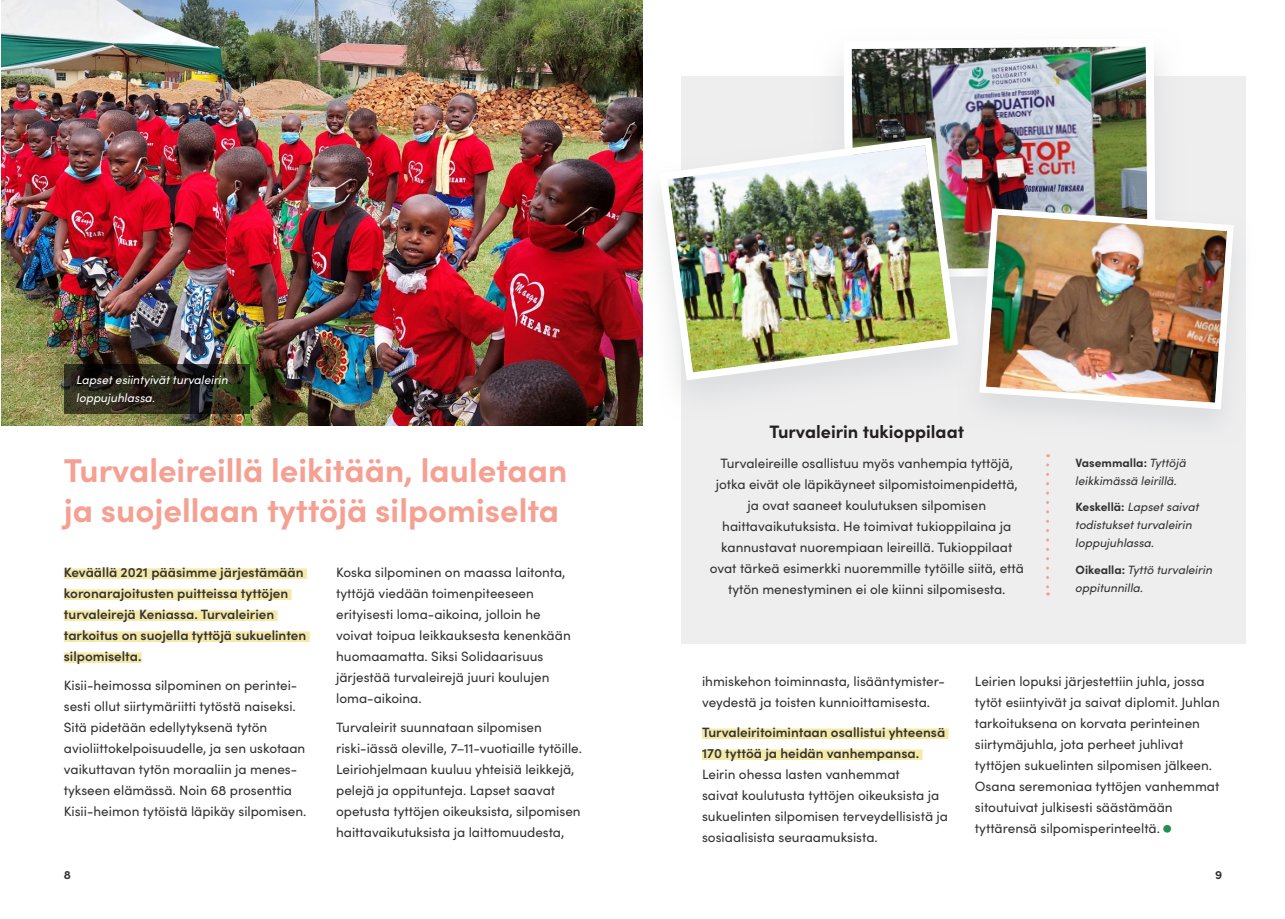
<style>
.page{position:relative;width:1285px;height:919px;background:#fff}
.page>*{position:absolute;margin:0;border:0;box-sizing:border-box;transform-origin:0 0}
.Pääotsikko{font:700 33px/40.5px "Sofia Pro";color:#f4a092}
.Väliots{font:700 18px "Sofia Pro";color:#231f20}
.Leipäteksti{font:13.5px/21px "Sofia Pro";color:#333233}
.Leipäteksti-2{font:600 13.5px/21px "Sofia Pro";color:#333233}
.Kuva{font:italic 12px/18px "Sofia Pro";color:#333233}
.Kuva-2{font:italic 12px/18px "Sofia Pro";color:#fff}
.t1{font:700 12px "Sofia Pro";color:#333233}
.s1{font-weight:700;font-style:normal}
.s2{font-weight:600}
</style>
<div class="page">
<div style="left:680px;top:77px;width:565px;height:566px;background:#eeeeef"></div>
<img style="left:2px;top:0;width:640px;height:425px">
<svg style="left:64px;top:364px;width:185px;height:49px"></svg>
<img style="left:839px;top:46px;width:320px;height:154px">
<img style="left:634px;top:128px;width:349px;height:293px">
<img style="left:655px;top:134px;width:307px;height:250px">
<svg style="left:957px;top:200px;width:289px;height:245px"></svg>
<img style="left:975px;top:205px;width:261px;height:207px">
<div style="left:64px;top:568px;width:243px;height:11px;background:#f5e9a7"></div>
<div style="left:64px;top:589px;width:228px;height:11px;background:#f5e9a7"></div>
<div style="left:64px;top:610px;width:213px;height:11px;background:#f5e9a7"></div>
<div style="left:64px;top:631px;width:245px;height:11px;background:#f5e9a7"></div>
<div style="left:64px;top:652px;width:77px;height:11px;background:#f5e9a7"></div>
<div style="left:702px;top:728px;width:246px;height:11px;background:#f5e9a7"></div>
<div style="left:702px;top:749px;width:220px;height:11px;background:#f5e9a7"></div>
<svg style="left:1046px;top:465px;width:2px;height:130px"></svg>
<p class="Kuva-2" style="left:77px;top:369px;width:153px">Lapset esiintyivät turvaleirin loppujuhlassa.</p>
<p class="Pääotsikko" style="left:64px;top:447px;width:505px">Turvaleireillä leikitään, lauletaan ja suojellaan tyttöjä silpomiselta</p>
<p class="Leipäteksti-2" style="left:64px;top:560px;width:244px">Keväällä 2021 pääsimme järjestämään koronarajoitusten puitteissa tyttöjen turvaleirejä Keniassa. Turvaleirien tarkoitus on suojella tyttöjä sukuelinten silpomiselta.</p>
<p class="Leipäteksti" style="left:64px;top:674px;width:244px">Kisii-heimossa silpominen on perintei&shy;sesti ollut siirtymäriitti tytöstä naiseksi.<br>Sitä pidetään edellytyksenä tytön avioliittokelpoisuudelle, ja sen uskotaan vaikuttavan tytön moraaliin ja menes&shy;tykseen elämässä. Noin 68 prosenttia Kisii-heimon tytöistä läpikäy silpomisen.</p>
<p class="Leipäteksti" style="left:336px;top:560px;width:236px">Koska silpominen on maassa laitonta, tyttöjä viedään toimenpiteeseen erityisesti loma-aikoina, jolloin he voivat toipua leikkauksesta kenenkään huomaamatta. Siksi Solidaarisuus järjestää turvaleirejä juuri koulujen loma-aikoina.</p>
<p class="Leipäteksti" style="left:336px;top:716px;width:247px">Turvaleirit suunnataan silpomisen riski-iässä oleville, 7–11-vuotiaille tytöille.<br>Leiriohjelmaan kuuluu yhteisiä leikkejä, pelejä ja oppitunteja. Lapset saavat opetusta tyttöjen oikeuksista, silpomisen haittavaikutuksista ja laittomuudesta,</p>
<p class="Väliots" style="left:769px;top:418px;width:196px">Turvaleirin tukioppilaat</p>
<p class="Leipäteksti" style="left:709px;top:452px;width:315px;text-align:center">Turvaleireille osallistuu myös vanhempia tyttöjä, jotka eivät ole läpikäyneet silpomistoimenpidettä, ja ovat saaneet koulutuksen silpomisen haittavaikutuksista. He toimivat tukioppilaina ja kannustavat nuorempiaan leireillä. Tukioppilaat ovat tärkeä esimerkki nuoremmille tytöille siitä, että tytön menestyminen ei ole kiinni silpomisesta.</p>
<p class="Kuva" style="left:1075px;top:452px;width:112px"><span class="s1">Vasemmalla:</span> Tyttöjä leikkimässä leirillä.</p>
<p class="Kuva" style="left:1075px;top:497px;width:125px"><span class="s1">Keskellä:</span> Lapset saivat todistukset turvaleirin loppujuhlassa.</p>
<p class="Kuva" style="left:1075px;top:560px;width:138px"><span class="s1">Oikealla:</span> Tyttö turvaleirin oppitunnilla.</p>
<p class="Leipäteksti" style="left:702px;top:670px;width:244px">ihmiskehon toiminnasta, lisääntymister&shy;veydestä ja toisten kunnioittamisesta.</p>
<p class="Leipäteksti" style="left:702px;top:720px;width:247px"><span class="s2">Turvaleiritoimintaan osallistui yhteensä 170 tyttöä ja heidän vanhempansa.<br></span>Leirin ohessa lasten vanhemmat<br>saivat koulutusta tyttöjen oikeuksista ja sukuelinten silpomisen terveydellisistä ja sosiaalisista seuraamuksista.</p>
<p class="Leipäteksti" style="left:974px;top:670px;width:246px">Leirien lopuksi järjestettiin juhla, jossa tytöt esiintyivät ja saivat diplomit. Juhlan tarkoituksena on korvata perinteinen siirtymäjuhla, jota perheet juhlivat tyttöjen sukuelinten silpomisen jälkeen.<br>Osana seremoniaa tyttöjen vanhemmat sitoutuivat julkisesti säästämään tyttärensä silpomisperinteeltä.</p>
<p class="t1" style="left:64px;top:865px;width:9px">8</p>
<p class="t1" style="left:1214px;top:865px;width:9px">9</p>
</div>
